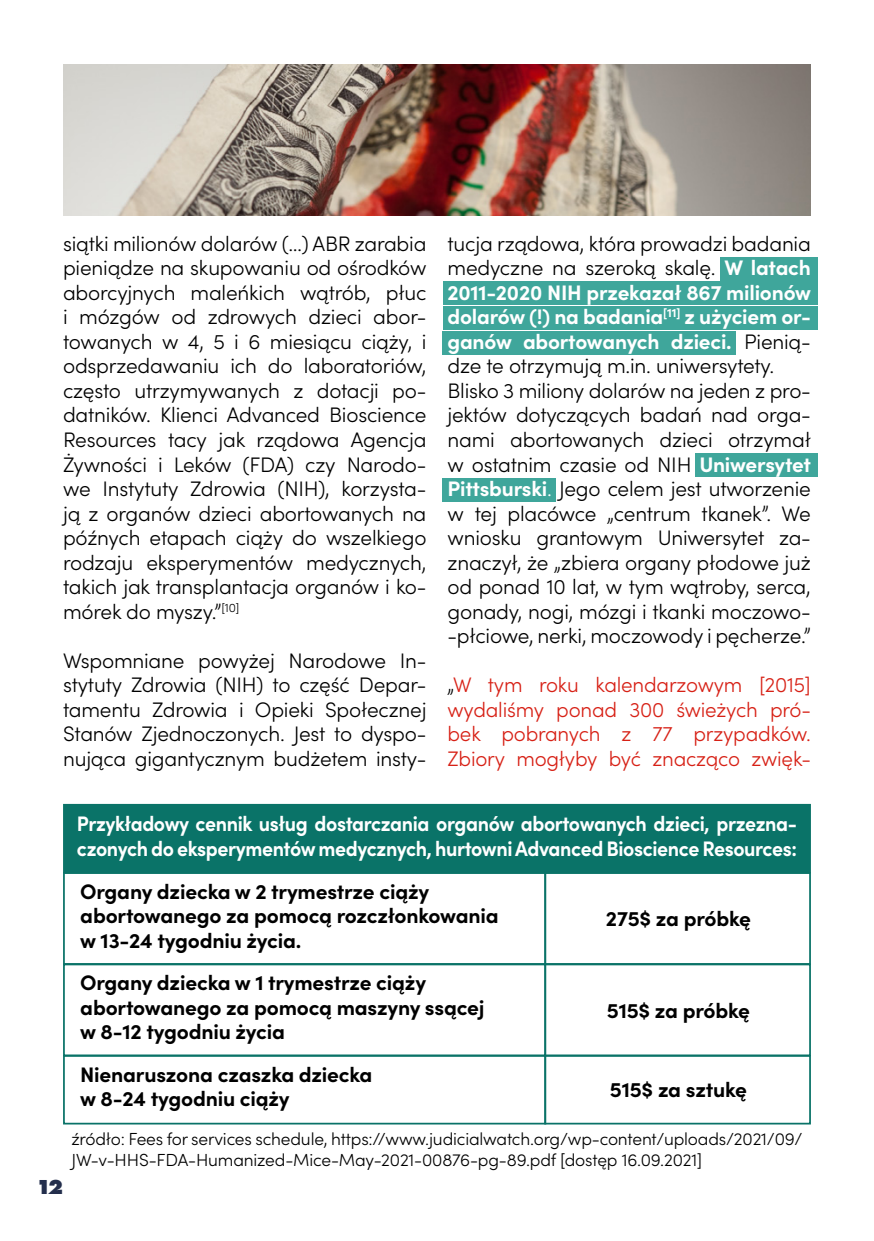
<style>
.page{position:relative;width:874px;height:1241px;background:#fff}
.page>*{position:absolute;margin:0;border:0;box-sizing:border-box;transform-origin:0 0}
.t1{font:300 21px/24.5px "Sofia Pro";letter-spacing:-.01em;color:#000;text-align:justify}
.t2{font:700 21px/24.5px "Sofia Pro";letter-spacing:-.01em;color:#000}
.t3{font:700 21px/24.5px "Sofia Pro";letter-spacing:-.02em;color:#fff;scale:.93 1}
.t4{font:300 21px/24.5px "Sofia Pro";letter-spacing:-.01em;color:#d72116;text-align:justify}
.t5{font:800 21px "Futura PT";color:#232e4c}
.t6{font:300 17.5px/21px "Sofia Pro";letter-spacing:-.01em;color:#000}
.s1{font-weight:700;color:#fff}
.s2{color:#fff}
.s3{color:#000}
</style>
<div class="page">
<div style="left:694px;top:453px;width:122px;height:23px;background:#3fa69b"></div>
<div style="left:442px;top:477px;width:113px;height:24px;background:#3fa69b"></div>
<div style="left:719px;top:257px;width:98px;height:24px;background:#3fa69b"></div>
<div style="left:442px;top:282px;width:375px;height:23px;background:#3fa69b"></div>
<div style="left:442px;top:306px;width:375px;height:24px;background:#3fa69b"></div>
<div style="left:442px;top:331px;width:293px;height:23px;background:#3fa69b"></div>
<div style="left:63px;top:803px;width:747px;height:70px;background:#0a7368;border:2px solid #0a7368"></div>
<img style="left:63px;top:64px;width:747px;height:152px">
<div style="left:63px;top:872px;width:483px;height:92px;border:2px solid #0a7368"></div>
<div style="left:63px;top:963px;width:483px;height:93px;border:2px solid #0a7368"></div>
<div style="left:63px;top:1054px;width:483px;height:70px;border:2px solid #0a7368"></div>
<div style="left:544px;top:872px;width:266px;height:92px;border:2px solid #0a7368"></div>
<div style="left:544px;top:963px;width:266px;height:93px;border:2px solid #0a7368"></div>
<div style="left:544px;top:1054px;width:266px;height:70px;border:2px solid #0a7368"></div>
<p class="t1" style="left:63px;top:230px;width:365px">siątki milionów dolarów (…) ABR zarabia pieniądze na skupowaniu od ośrodków aborcyjnych maleńkich wątrób, płuc i mózgów od zdrowych dzieci abor&shy;towanych w 4, 5 i 6 miesiącu ciąży, i odsprzedawaniu ich do laboratoriów, często utrzymywanych z dotacji po&shy;datników. Klienci Advanced Bioscience Resources tacy jak rządowa Agencja Żywności i Leków (FDA) czy Narodo&shy;we Instytuty Zdrowia (NIH), korzysta&shy;ją z organów dzieci abortowanych na późnych etapach ciąży do wszelkiego rodzaju eksperymentów medycznych, takich jak transplantacja organów i ko&shy;mórek do myszy.”<sup>[10]</sup></p>
<p class="t1" style="left:63px;top:646px;width:365px">Wspomniane powyżej Narodowe In&shy;stytuty Zdrowia (NIH) to część Depar&shy;tamentu Zdrowia i Opieki Społecznej Stanów Zjednoczonych. Jest to dyspo&shy;nująca gigantycznym budżetem insty-</p>
<p class="t1" style="left:447px;top:230px;width:365px;text-align:left">tucja rządowa, która prowadzi badania medyczne na szeroką skalę. <span class="s1">W latach 2011-2020 NIH przekazał 867 milionów dolarów (!) na badania</span><sup>[11]</sup> <span class="s1">z użyciem or&shy;ganów abortowanych dzieci.</span> Pienią&shy;dze te otrzymują m.in. uniwersytety.<br>Blisko 3 miliony dolarów na jeden z pro&shy;jektów dotyczących badań nad orga&shy;nami abortowanych dzieci otrzymał w ostatnim czasie od NIH <span class="s1">Uniwersytet Pittsburski</span><span class="s2">.</span> Jego celem jest utworzenie w tej placówce „centrum tkanek”. We wniosku grantowym Uniwersytet za&shy;znaczył, że „zbiera organy płodowe już od ponad 10 lat, w tym wątroby, serca, gonady, nogi, mózgi i tkanki moczowo--płciowe, nerki, moczowody i pęcherze.”</p>
<p class="t4" style="left:447px;top:671px;width:365px"><span class="s3">„</span>W tym roku kalendarzowym [2015] wydaliśmy ponad 300 świeżych pró&shy;bek pobranych z 77 przypadków.<br>Zbiory mogłyby być znacząco zwięk-</p>
<p class="t3" style="left:77px;top:810px;width:775px">Przykładowy cennik usług dostarczania organów abortowanych dzieci, przezna&shy;czonych do eksperymentów medycznych, hurtowni Advanced Bioscience Resources:</p>
<p class="t2" style="left:80px;top:877px;width:420px">Organy dziecka w 2 trymestrze ciąży abortowanego za pomocą rozczłonkowania w 13-24 tygodniu życia.</p>
<p class="t2" style="left:605px;top:904px;width:146px">275$ za próbkę</p>
<p class="t2" style="left:80px;top:968px;width:405px">Organy dziecka w 1 trymestrze ciąży abortowanego za pomocą maszyny ssącej w 8-12 tygodniu życia</p>
<p class="t2" style="left:80px;top:1060px;width:293px">Nienaruszona czaszka dziecka w 8-24 tygodniu ciąży</p>
<p class="t2" style="left:606px;top:996px;width:145px">515$ za próbkę</p>
<p class="t2" style="left:609px;top:1075px;width:138px">515$ za sztukę</p>
<p class="t6" style="left:71px;top:1127px;width:732px">źródło: Fees for services schedule, https://www.judicialwatch.org/wp-content/uploads/2021/09/<br>JW-v-HHS-FDA-Humanized-Mice-May-2021-00876-pg-89.pdf [dostęp 16.09.2021]</p>
<p class="t5" style="left:36px;top:1173px;width:28px">12</p>
</div>
